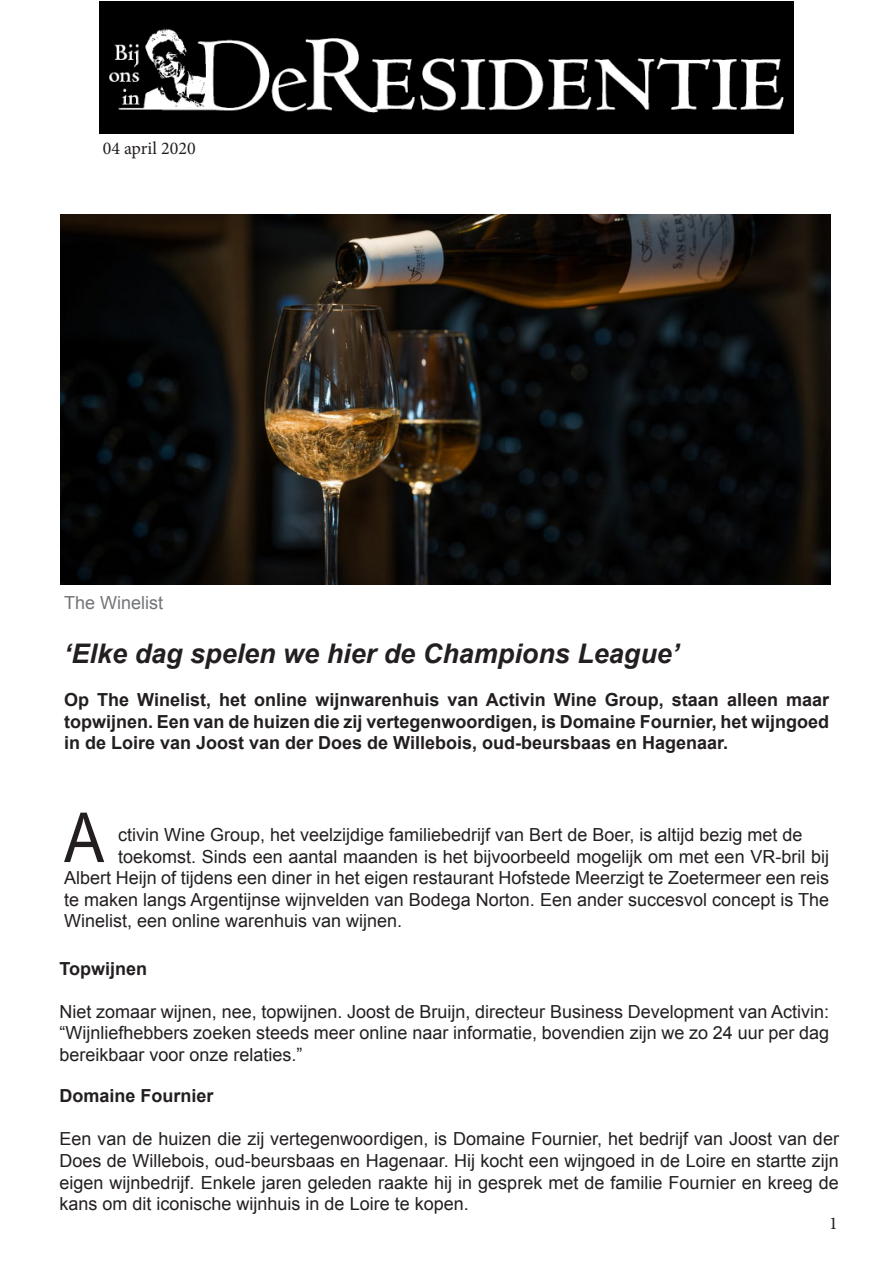
<style>
.page{position:relative;width:893px;height:1263px;background:#fff}
.page>*{position:absolute;margin:0;border:0;box-sizing:border-box;transform-origin:0 0}
.t1{font:69px "Arial";color:#231f20;scale:.87 1}
.t2{font:italic 700 27px "Arial";color:#231f20}
.t3{font:18px/21.6px "Arial";color:#231f20;text-align:justify}
.t4{font:700 18px/21.6px "Arial";color:#231f20;text-align:justify}
.t5{font:18px "Minion Pro";color:#231f20}
.t6{font:18px "Arial";color:#727477}
</style>
<div class="page">
<img style="left:100px;top:1px;width:693px;height:133px">
<img style="left:60px;top:215px;width:771px;height:370px">
<p class="t5" style="left:103px;top:136px;width:95px">04 april 2020</p>
<p class="t6" style="left:64px;top:591px;width:101px">The Winelist</p>
<p class="t2" style="left:64px;top:636px;width:617px">‘Elke dag spelen we hier de Champions League’</p>
<p class="t4" style="left:64px;top:689px;width:767px">Op The Winelist, het online wijnwarenhuis van Activin Wine Group, staan alleen maar topwijnen. Een van de huizen die zij vertegenwoordigen, is Domaine Fournier, het wijngoed in de Loire van Joost van der Does de Willebois, oud-beursbaas en Hagenaar.</p>
<p class="t1" style="left:64px;top:793px;width:48px">A</p>
<p class="t3" style="left:118px;top:824px;width:686px">ctivin Wine Group, het veelzijdige familiebedrijf van Bert de Boer, is altijd bezig met de</p>
<p class="t3" style="left:64px;top:846px;width:767px;text-indent:54px">toekomst. Sinds een aantal maanden is het bijvoorbeeld mogelijk om met een VR-bril bij Albert Heijn of tijdens een diner in het eigen restaurant Hofstede Meerzigt te Zoetermeer een reis te maken langs Argentijnse wijnvelden van Bodega Norton. Een ander succesvol concept is The Winelist, een online warenhuis van wijnen.</p>
<p class="t4" style="left:60px;top:958px;width:89px">Topwijnen</p>
<p class="t3" style="left:60px;top:1001px;width:771px">Niet zomaar wijnen, nee, topwijnen. Joost de Bruijn, directeur Business Development van Activin: “Wijnliefhebbers zoeken steeds meer online naar informatie, bovendien zijn we zo 24 uur per dag bereikbaar voor onze relaties.”</p>
<p class="t4" style="left:60px;top:1085px;width:156px">Domaine Fournier</p>
<p class="t3" style="left:60px;top:1128px;width:781px">Een van de huizen die zij vertegenwoordigen, is Domaine Fournier, het bedrijf van Joost van der Does de Willebois, oud-beursbaas en Hagenaar. Hij kocht een wijngoed in de Loire en startte zijn eigen wijnbedrijf. Enkele jaren geleden raakte hij in gesprek met de familie Fournier en kreeg de kans om dit iconische wijnhuis in de Loire te kopen.</p>
<p class="t5" style="left:829px;top:1211px;width:10px">1</p>
</div>
